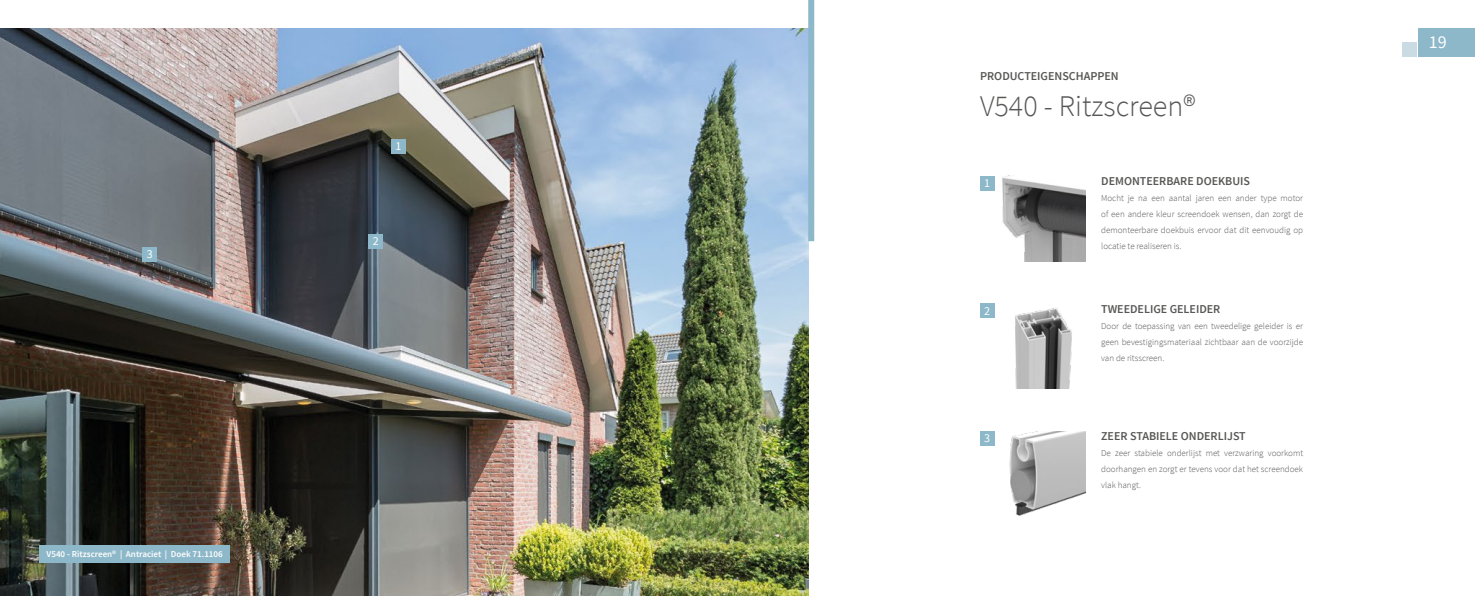
<style>
.page{position:relative;width:1475px;height:596px;background:#fff}
.page>*{position:absolute;margin:0;border:0;box-sizing:border-box;transform-origin:0 0}
.t1{font:300 30px "Source Sans Pro";color:#575756}
.t2{font:18px "Source Sans Pro";color:#fff}
.t3{font:600 12px "Source Sans Pro";color:#575756}
.t4{font:12px "Source Sans Pro";color:#fff}
.t5{font:300 9px/16px "Source Sans Pro";color:#575756;text-align:justify}
.t6{font:600 9px "Source Sans Pro";color:#fff}
</style>
<div class="page">
<div style="left:1417px;top:28px;width:57px;height:29px;background:#8db8c9"></div>
<div style="left:1401px;top:43px;width:14px;height:14px;background:#cadbe4"></div>
<img style="left:0;top:28px;width:808px;height:567px">
<div style="left:391px;top:139px;width:14px;height:14px;background:#8db8c9"></div>
<div style="left:369px;top:234px;width:14px;height:14px;background:#8db8c9"></div>
<div style="left:143px;top:247px;width:14px;height:14px;background:#8db8c9"></div>
<img style="left:1002px;top:176px;width:83px;height:85px">
<div style="left:979px;top:176px;width:15px;height:14px;background:#8db8c9"></div>
<img style="left:1015px;top:307px;width:57px;height:81px">
<div style="left:979px;top:303px;width:15px;height:14px;background:#8db8c9"></div>
<img style="left:1009px;top:431px;width:76px;height:85px">
<div style="left:979px;top:431px;width:15px;height:14px;background:#8db8c9"></div>
<div style="left:808px;top:0;width:6px;height:241px;background:#8db8c9"></div>
<div style="left:40px;top:545px;width:190px;height:17px;background:#8db8c9"></div>
<h3 class="t4" style="left:147px;top:246px;width:7px">3</h3>
<p class="t6" style="left:47px;top:548px;width:178px">V540 - Ritzscreen® | Antraciet | Doek 71.1106</p>
<h3 class="t4" style="left:395px;top:138px;width:7px">1</h3>
<h3 class="t4" style="left:373px;top:233px;width:7px">2</h3>
<h3 class="t3" style="left:979px;top:69px;width:140px">PRODUCTEIGENSCHAPPEN</h3>
<h1 class="t1" style="left:979px;top:88px;width:217px">V540 - Ritzscreen®</h1>
<h3 class="t4" style="left:984px;top:175px;width:7px">1</h3>
<h3 class="t3" style="left:1100px;top:173px;width:150px">DEMONTEERBARE DOEKBUIS</h3>
<p class="t5" style="left:1100px;top:190px;width:203px">Mocht je na een aantal jaren een ander type motor of een andere kleur screendoek wensen, dan zorgt de demonteerbare doekbuis ervoor dat dit eenvoudig op locatie te realiseren is.</p>
<h3 class="t4" style="left:984px;top:303px;width:7px">2</h3>
<h3 class="t3" style="left:1100px;top:301px;width:121px">TWEEDELIGE GELEIDER</h3>
<p class="t5" style="left:1100px;top:317px;width:203px">Door de toepassing van een tweedelige geleider is er geen bevestigingsmateriaal zichtbaar aan de voorzijde van de ritsscreen.</p>
<h3 class="t4" style="left:984px;top:430px;width:7px">3</h3>
<h3 class="t3" style="left:1100px;top:428px;width:146px">ZEER STABIELE ONDERLIJST</h3>
<p class="t5" style="left:1100px;top:445px;width:203px">De zeer stabiele onderlijst met verzwaring voorkomt doorhangen en zorgt er tevens voor dat het screendoek vlak hangt.</p>
<h2 class="t2" style="left:1428px;top:31px;width:19px">19</h2>
</div>
